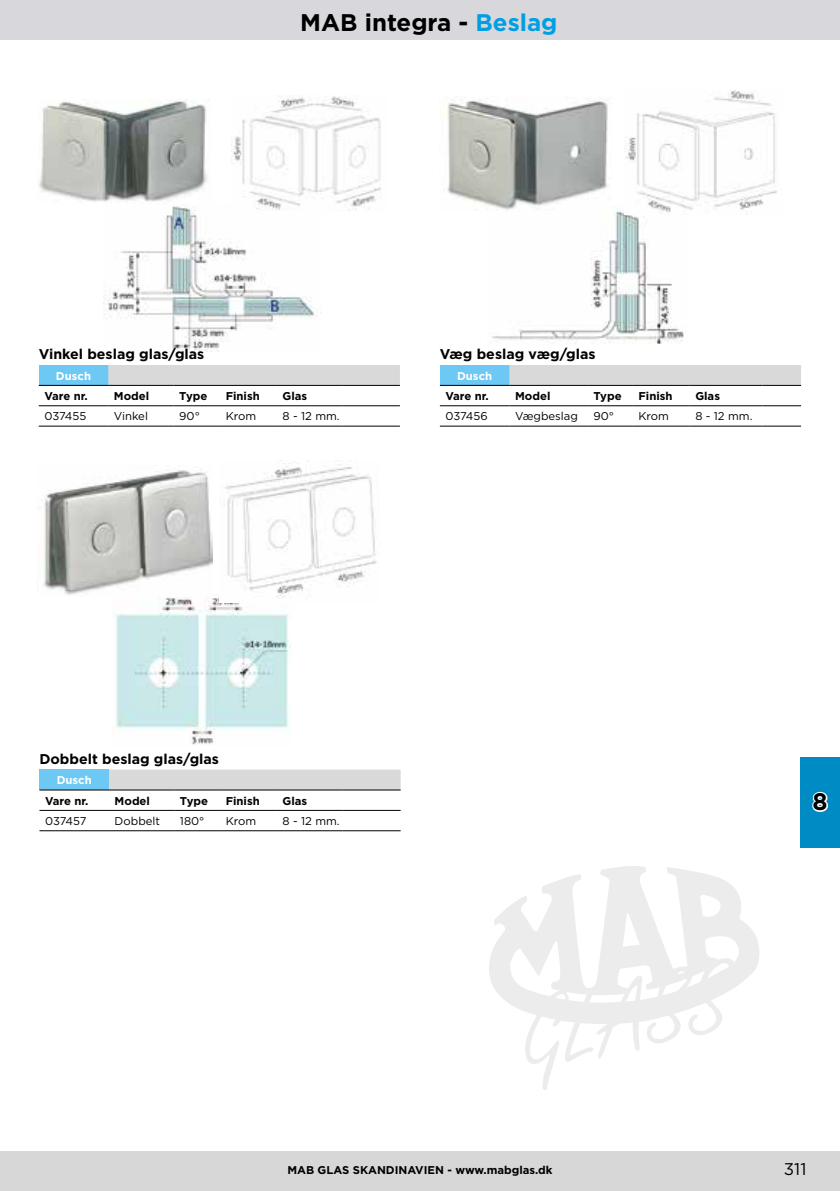
<style>
.page{position:relative;width:840px;height:1191px;background:#fff}
.page>*{position:absolute;margin:0;border:0;box-sizing:border-box;transform-origin:0 0}
.t1{font:700 24px "Gotham";color:#000}
.t2{font:17px "Gotham";color:#000}
.t3{font:700 14.2px "Gotham";color:#000}
.t4{font:11.4px "Gotham";color:#000}
.t5{font:700 11.4px "Gotham";color:#000}
.t6{font:700 11.4px "Gotham";color:#fff}
.t7{font:700 11.2px "Gotham";color:#000}
.s1{color:#009fe3}
</style>
<div class="page">
<div style="left:0;top:1151px;width:839px;height:40px;background:#d7d7d7"></div>
<div style="left:0;top:0;width:839px;height:40px;background:#d8d7db"></div>
<div style="left:799px;top:757px;width:40px;height:90px;background:#008bc5"></div>
<svg style="left:812px;top:791px;width:16px;height:21px"></svg>
<img style="left:114px;top:597px;width:176px;height:148px">
<img style="left:491px;top:207px;width:193px;height:137px">
<img style="left:104px;top:204px;width:211px;height:148px">
<img style="left:38px;top:100px;width:169px;height:102px">
<img style="left:231px;top:96px;width:150px;height:116px">
<img style="left:219px;top:460px;width:158px;height:142px">
<img style="left:44px;top:470px;width:169px;height:125px">
<img style="left:440px;top:99px;width:170px;height:112px">
<img style="left:623px;top:91px;width:154px;height:123px">
<div style="left:39px;top:365px;width:69px;height:20px;background:#6dc9f3"></div>
<div style="left:108px;top:365px;width:291px;height:20px;background:#d9d9d9"></div>
<hr style="left:39px;top:385px;width:69px;height:1px;background:#000">
<hr style="left:108px;top:385px;width:65px;height:1px;background:#000">
<hr style="left:173px;top:385px;width:47px;height:1px;background:#000">
<hr style="left:220px;top:385px;width:57px;height:1px;background:#000">
<hr style="left:277px;top:385px;width:65px;height:1px;background:#000">
<hr style="left:342px;top:385px;width:57px;height:1px;background:#000">
<hr style="left:39px;top:405px;width:69px;height:1px;background:#000">
<hr style="left:108px;top:405px;width:65px;height:1px;background:#000">
<hr style="left:173px;top:405px;width:47px;height:1px;background:#000">
<hr style="left:220px;top:405px;width:57px;height:1px;background:#000">
<hr style="left:277px;top:405px;width:65px;height:1px;background:#000">
<hr style="left:342px;top:405px;width:57px;height:1px;background:#000">
<hr style="left:39px;top:426px;width:69px;height:1px;background:#000">
<hr style="left:108px;top:426px;width:65px;height:1px;background:#000">
<hr style="left:173px;top:426px;width:47px;height:1px;background:#000">
<hr style="left:220px;top:426px;width:57px;height:1px;background:#000">
<hr style="left:277px;top:426px;width:65px;height:1px;background:#000">
<hr style="left:342px;top:426px;width:57px;height:1px;background:#000">
<div style="left:39px;top:769px;width:70px;height:21px;background:#6dc9f3"></div>
<div style="left:109px;top:769px;width:291px;height:20px;background:#d9d9d9"></div>
<hr style="left:39px;top:789px;width:70px;height:1px;background:#000">
<hr style="left:109px;top:789px;width:65px;height:1px;background:#000">
<hr style="left:174px;top:789px;width:46px;height:1px;background:#000">
<hr style="left:220px;top:789px;width:57px;height:1px;background:#000">
<hr style="left:277px;top:789px;width:65px;height:1px;background:#000">
<hr style="left:342px;top:789px;width:58px;height:1px;background:#000">
<hr style="left:39px;top:810px;width:70px;height:1px;background:#000">
<hr style="left:109px;top:810px;width:65px;height:1px;background:#000">
<hr style="left:174px;top:810px;width:46px;height:1px;background:#000">
<hr style="left:220px;top:810px;width:57px;height:1px;background:#000">
<hr style="left:277px;top:810px;width:65px;height:1px;background:#000">
<hr style="left:342px;top:810px;width:58px;height:1px;background:#000">
<hr style="left:39px;top:830px;width:70px;height:1px;background:#000">
<hr style="left:109px;top:830px;width:65px;height:1px;background:#000">
<hr style="left:174px;top:830px;width:46px;height:1px;background:#000">
<hr style="left:220px;top:830px;width:57px;height:1px;background:#000">
<hr style="left:277px;top:830px;width:65px;height:1px;background:#000">
<hr style="left:342px;top:830px;width:58px;height:1px;background:#000">
<div style="left:439px;top:365px;width:70px;height:20px;background:#6dc9f3"></div>
<div style="left:509px;top:365px;width:291px;height:20px;background:#d9d9d9"></div>
<hr style="left:439px;top:385px;width:70px;height:1px;background:#000">
<hr style="left:509px;top:385px;width:78px;height:1px;background:#000">
<hr style="left:587px;top:385px;width:45px;height:1px;background:#000">
<hr style="left:632px;top:385px;width:57px;height:1px;background:#000">
<hr style="left:689px;top:385px;width:73px;height:1px;background:#000">
<hr style="left:762px;top:385px;width:38px;height:1px;background:#000">
<hr style="left:439px;top:405px;width:70px;height:1px;background:#000">
<hr style="left:509px;top:405px;width:78px;height:1px;background:#000">
<hr style="left:587px;top:405px;width:45px;height:1px;background:#000">
<hr style="left:632px;top:405px;width:57px;height:1px;background:#000">
<hr style="left:689px;top:405px;width:73px;height:1px;background:#000">
<hr style="left:762px;top:405px;width:38px;height:1px;background:#000">
<hr style="left:439px;top:426px;width:70px;height:1px;background:#000">
<hr style="left:509px;top:426px;width:78px;height:1px;background:#000">
<hr style="left:587px;top:426px;width:45px;height:1px;background:#000">
<hr style="left:632px;top:426px;width:57px;height:1px;background:#000">
<hr style="left:689px;top:426px;width:73px;height:1px;background:#000">
<hr style="left:762px;top:426px;width:38px;height:1px;background:#000">
<svg style="left:489px;top:866px;width:270px;height:143px;fill:#f0f0f0"></svg>
<svg style="left:520px;top:954px;width:221px;height:136px"></svg>
<h1 class="t1" style="left:300px;top:7px;width:259px">MAB integra - <span class="s1">Beslag</span></h1>
<p class="t3" style="left:39px;top:345px;width:167px">Vinkel beslag glas/glas</p>
<p class="t6" style="left:56px;top:368px;width:37px">Dusch</p>
<p class="t5" style="left:44px;top:388px;width:45px">Vare nr.</p>
<p class="t5" style="left:114px;top:388px;width:37px">Model</p>
<p class="t5" style="left:179px;top:388px;width:30px">Type</p>
<p class="t5" style="left:225px;top:388px;width:36px">Finish</p>
<p class="t5" style="left:282px;top:388px;width:26px">Glas</p>
<p class="t4" style="left:44px;top:409px;width:43px">037455</p>
<p class="t4" style="left:114px;top:409px;width:36px">Vinkel</p>
<p class="t4" style="left:179px;top:409px;width:22px">90°</p>
<p class="t4" style="left:225px;top:409px;width:32px">Krom</p>
<p class="t4" style="left:282px;top:409px;width:59px">8 - 12 mm.</p>
<p class="t3" style="left:439px;top:345px;width:157px">Væg beslag væg/glas</p>
<p class="t6" style="left:457px;top:368px;width:37px">Dusch</p>
<p class="t5" style="left:445px;top:388px;width:45px">Vare nr.</p>
<p class="t5" style="left:514px;top:388px;width:37px">Model</p>
<p class="t5" style="left:593px;top:388px;width:30px">Type</p>
<p class="t5" style="left:638px;top:388px;width:36px">Finish</p>
<p class="t5" style="left:695px;top:388px;width:26px">Glas</p>
<p class="t4" style="left:445px;top:409px;width:44px">037456</p>
<p class="t4" style="left:514px;top:409px;width:64px">Vægbeslag</p>
<p class="t4" style="left:593px;top:409px;width:22px">90°</p>
<p class="t4" style="left:638px;top:409px;width:32px">Krom</p>
<p class="t4" style="left:695px;top:409px;width:59px">8 - 12 mm.</p>
<p class="t3" style="left:39px;top:749px;width:181px">Dobbelt beslag glas/glas</p>
<p class="t6" style="left:57px;top:772px;width:37px">Dusch</p>
<p class="t5" style="left:45px;top:793px;width:45px">Vare nr.</p>
<p class="t5" style="left:115px;top:793px;width:37px">Model</p>
<p class="t5" style="left:180px;top:793px;width:30px">Type</p>
<p class="t5" style="left:225px;top:793px;width:36px">Finish</p>
<p class="t5" style="left:282px;top:793px;width:26px">Glas</p>
<p class="t4" style="left:45px;top:813px;width:43px">037457</p>
<p class="t4" style="left:115px;top:813px;width:47px">Dobbelt</p>
<p class="t4" style="left:180px;top:813px;width:26px">180°</p>
<p class="t4" style="left:225px;top:813px;width:32px">Krom</p>
<p class="t4" style="left:282px;top:813px;width:59px">8 - 12 mm.</p>
<h1 class="t1" style="left:812px;top:786px;width:17px">8</h1>
<p class="t7" style="left:287px;top:1162px;width:266px">MAB GLAS SKANDINAVIEN - www.mabglas.dk</p>
<h2 class="t2" style="left:783px;top:1158px;width:24px">311</h2>
</div>
